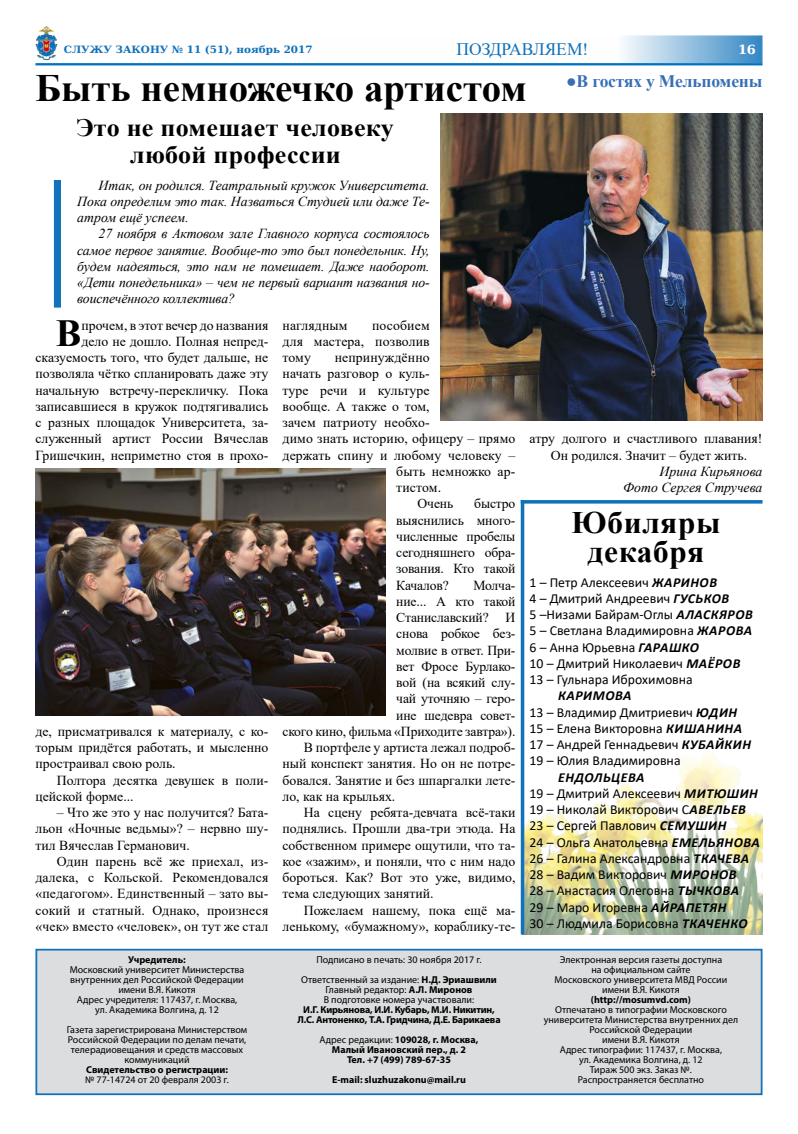
<style>
.page{position:relative;width:798px;height:1134px;background:#fff}
.page>*{position:absolute;margin:0;border:0;box-sizing:border-box;transform-origin:0 0}
.t1{font:700 38.75px "Times New Roman";color:#000}
.t2{font:700 38.25px "Times New Roman";color:#000}
.t3{font:700 31.25px/28.8px "Times New Roman";letter-spacing:.02em;color:#000;text-align:center}
.t4{font:700 25px/26.2px "Times New Roman";letter-spacing:.01em;color:#000;text-align:center;scale:1.04 1}
.t5{font:700 17.5px "Times New Roman";letter-spacing:-.01em;color:#386eb6}
.t6{font:17.5px "Times New Roman";color:#1072ba}
.t7{font:13.75px/16.2px "Times New Roman";color:#000;text-align:justify}
.t8{font:13.75px/16.2px "Calibri";color:#000}
.t9{font:italic 13.75px/16.2px "Times New Roman";color:#000;text-align:justify}
.t10{font:700 12.5px "DejaVu Serif";color:#fff;scale:1.04 1}
.t11{font:10px/10px "Myriad Pro";color:#000;text-align:center}
.t12{font:700 10px/10px "Myriad Pro";color:#000;text-align:center}
.t13{font:700 10px/10px "Myriad Pro";letter-spacing:-.02em;color:#000;text-align:center}
.t14{font:700 10px "DejaVu Serif";color:#1072ba;scale:1.04 1}
.s1{font-weight:400}
.s2{font-weight:700}
.s3{font-weight:700;font-style:italic}
</style>
<div class="page">
<img style="left:35px;top:26px;width:22px;height:34px">
<hr style="left:35px;top:63px;width:727px;height:2px;background:#0072c0">
<svg style="left:623px;top:35px;width:139px;height:28px;background:#95c0e0"></svg>
<div style="left:35px;top:949px;width:727px;height:146px;background:#dcddde;border:2px solid #1072ba"></div>
<img style="left:524px;top:734px;width:238px;height:200px">
<svg style="left:520px;top:504px;width:4px;height:430px;background:#3d8cc7"></svg>
<svg style="left:520px;top:500px;width:242px;height:4px"></svg>
<img style="left:440px;top:114px;width:322px;height:307px">
<img style="left:35px;top:469px;width:350px;height:246px">
<div style="left:54px;top:180px;width:7px;height:128px;background:#1072ba"></div>
<p class="t14" style="left:64px;top:41px;width:241px">СЛУЖУ ЗАКОНУ № 11 (51), ноябрь 2017</p>
<p class="t6" style="left:456px;top:37px;width:133px">ПОЗДРАВЛЯЕМ!</p>
<p class="t10" style="left:737px;top:39px;width:19px">16</p>
<h1 class="t1" style="left:35px;top:60px;width:492px">Быть немножечко артистом</h1>
<h3 class="t4" style="left:76px;top:114px;width:307px">Это не помешает человеку любой профессии</h3>
<p class="t9" style="left:77px;top:177px;width:354px;text-indent:21px">Итак, он родился. Театральный кружок Университета.<br>Пока определим это так. Назваться Студией или даже Те&shy;атром ещё успеем.</p>
<p class="t9" style="left:77px;top:225px;width:354px;text-indent:21px">27 ноября в Актовом зале Главного корпуса состоялось самое первое занятие. Вообще-то это был понедельник. Ну, будем надеяться, это нам не помешает. Даже наоборот. «Дети понедельника» – чем не первый вариант названия но&shy;воиспечённого коллектива?</p>
<p class="t5" style="left:566px;top:69px;width:198px"><span class="s1">●</span>В гостях у Мельпомены</p>
<h2 class="t2" style="left:56px;top:305px;width:27px">В</h2>
<p class="t7" style="left:35px;top:316px;width:234px;text-align:right">прочем, в этот вечер до названия<br>дело не дошло. Полная непред&shy;сказуемость того, что будет дальше, не позволяла чётко спланировать даже эту начальную встречу-перекличку. Пока записавшиеся в кружок подтягивались с разных площадок Университета, за&shy;служенный артист России Вячеслав Гришечкин, неприметно стоя в прохо-</p>
<p class="t7" style="left:35px;top:723px;width:234px">де, присматривался к материалу, с ко&shy;торым придётся работать, и мысленно простраивал свою роль.</p>
<p class="t7" style="left:35px;top:771px;width:234px;text-indent:21px">Полтора десятка девушек в поли&shy;цейской форме...</p>
<p class="t7" style="left:35px;top:804px;width:234px;text-indent:21px">– Что же это у нас получится? Бата&shy;льон «Ночные ведьмы»? – нервно шу&shy;тил Вячеслав Германович.</p>
<p class="t7" style="left:35px;top:853px;width:234px;text-indent:21px">Один парень всё же приехал, из&shy;далека, с Кольской. Рекомендовался «педагогом». Единственный – зато вы&shy;сокий и статный. Однако, произнеся «чек» вместо «человек», он тут же стал</p>
<p class="t12" style="left:128px;top:955px;width:59px">Учредитель:</p>
<p class="t11" style="left:70px;top:965px;width:176px">Московский университет Министерства внутренних дел Российской Федерации имени В.Я. Кикотя<br>Адрес учредителя: 117437, г. Москва, ул. Академика Волгина, д. 12</p>
<p class="t11" style="left:67px;top:1025px;width:182px">Газета зарегистрирована Министерством Российской Федерации по делам печати, телерадиовещания и средств массовых коммуникаций</p>
<p class="t12" style="left:86px;top:1065px;width:143px">Свидетельство о регистрации:</p>
<p class="t11" style="left:85px;top:1075px;width:145px">№ 77-14724 от 20 февраля 2003 г.</p>
<p class="t7" style="left:282px;top:316px;width:149px;text-indent:89px">пособием для мастера, позволив тому</p>
<p class="t7" style="left:282px;top:316px;width:66px">наглядным</p>
<p class="t7" style="left:334px;top:349px;width:96px">непринуждённо</p>
<p class="t7" style="left:282px;top:365px;width:149px">начать разговор о куль-</p>
<p class="t7" style="left:282px;top:381px;width:149px">туре речи и культуре</p>
<p class="t7" style="left:282px;top:398px;width:149px">вообще. А также о том,</p>
<p class="t7" style="left:282px;top:414px;width:149px">зачем патриоту необхо-</p>
<p class="t7" style="left:282px;top:430px;width:234px">димо знать историю, офицеру – прямо</p>
<p class="t7" style="left:282px;top:446px;width:234px">держать спину и любому человеку –</p>
<p class="t7" style="left:396px;top:463px;width:121px">быть немножко ар-</p>
<p class="t7" style="left:396px;top:479px;width:46px">тистом.</p>
<p class="t7" style="left:417px;top:495px;width:37px">Очень</p>
<p class="t7" style="left:396px;top:495px;width:121px;text-indent:78px">быстро выяснились много&shy;численные пробелы сегодняшнего обра&shy;зования. Кто такой Качалов?</p>
<p class="t7" style="left:473px;top:576px;width:43px">Молча-</p>
<p class="t7" style="left:396px;top:593px;width:121px">ние... А кто такой</p>
<p class="t7" style="left:396px;top:609px;width:121px">Станиславский? И</p>
<p class="t7" style="left:396px;top:625px;width:121px">снова робкое без-</p>
<p class="t7" style="left:396px;top:641px;width:121px">молвие в ответ. При-</p>
<p class="t7" style="left:396px;top:658px;width:121px">вет Фросе Бурлако-</p>
<p class="t7" style="left:396px;top:674px;width:121px">вой (на всякий слу-</p>
<p class="t7" style="left:396px;top:690px;width:121px">чай уточняю – геро-</p>
<p class="t7" style="left:396px;top:706px;width:121px">ине шедевра совет-</p>
<p class="t7" style="left:282px;top:723px;width:234px">ского кино, фильма «Приходите завтра»).</p>
<p class="t7" style="left:304px;top:739px;width:213px">В портфеле у артиста лежал подроб-</p>
<p class="t7" style="left:282px;top:755px;width:234px">ный конспект занятия. Но он не потре-</p>
<p class="t7" style="left:282px;top:771px;width:234px">бовался. Занятие и без шпаргалки лете-</p>
<p class="t7" style="left:282px;top:788px;width:114px">ло, как на крыльях.</p>
<p class="t7" style="left:304px;top:804px;width:213px">На сцену ребята-девчата всё-таки</p>
<p class="t7" style="left:282px;top:820px;width:234px">поднялись. Прошли два-три этюда. На</p>
<p class="t7" style="left:282px;top:836px;width:234px">собственном примере ощутили, что та-</p>
<p class="t7" style="left:282px;top:853px;width:234px">кое «зажим», и поняли, что с ним надо</p>
<p class="t7" style="left:282px;top:869px;width:234px">бороться. Как? Вот это уже, видимо,</p>
<p class="t7" style="left:282px;top:885px;width:152px">тема следующих занятий.</p>
<p class="t7" style="left:304px;top:901px;width:213px">Пожелаем нашему, пока ещё ма-</p>
<p class="t7" style="left:282px;top:918px;width:234px">ленькому, «бумажному», кораблику-те-</p>
<p class="t11" style="left:301px;top:950px;width:197px;line-height:20px">Подписано в печать: 30 ноября 2017 г.<br>Ответственный за издание: <span class="s2">Н.Д. Эриашвили</span></p>
<p class="t11" style="left:323px;top:985px;width:152px;text-align:left">Главный редактор: <span class="s2">А.Л. Миронов<br></span>В подготовке номера участвовали:</p>
<p class="t13" style="left:297px;top:1005px;width:205px">И.Г. Кирьянова, И.И. Кубарь, М.И. Никитин,<br>Л.С. Антоненко, Т.А. Гридчина, Д.Е. Барикаева</p>
<p class="t12" style="left:319px;top:1035px;width:160px"><span class="s1">Адрес редакции:</span> 109028, г. Москва,<br>Малый Ивановский пер., д. 2<br>Тел. +7 (499) 789-67-35</p>
<p class="t12" style="left:332px;top:1075px;width:135px">Е-mail: sluzhuzakonu@mail.ru</p>
<p class="t7" style="left:529px;top:430px;width:234px;text-align:center">атру долгого и счастливого плавания!<br>Он родился. Значит – будет жить.</p>
<p class="t9" style="left:623px;top:463px;width:141px;text-align:right">Ирина Кирьянова<br>Фото Сергея Стручева</p>
<h3 class="t3" style="left:571px;top:507px;width:150px">Юбиляры декабря</h3>
<p class="t8" style="left:529px;top:574px;width:224px">1 – Петр Алексеевич <span class="s3">Жаринов<br></span>4 – Дмитрий Андреевич <span class="s3">Гуськов<br></span>5 –Низами Байрам-Оглы <span class="s3">Аласкяров<br></span>5 – Светлана Владимировна <span class="s3">Жарова<br></span>6 – Анна Юрьевна <span class="s3">Гарашко<br></span>10 – Дмитрий Николаевич <span class="s3">Маёров<br></span>13 – Гульнара Иброхимовна</p>
<p class="t8" style="left:529px;top:687px;width:223px;text-indent:29px"><span class="s3">Каримова<br></span>13 – Владимир Дмитриевич <span class="s3">Юдин<br></span>15 – Елена Викторовна <span class="s3">Кишанина<br></span>17 – Андрей Геннадьевич <span class="s3">Кубайкин<br></span>19 – Юлия Владимировна</p>
<p class="t8" style="left:529px;top:769px;width:230px;text-indent:29px"><span class="s3">Ендольцева<br></span>19 – Дмитрий Алексеевич <span class="s3">Митюшин<br></span>19 – Николай Викторович С<span class="s3">авельев<br></span>23 – Сергей Павлович <span class="s3">Сем</span></p>
<p class="t8" style="left:529px;top:817px;width:232px;text-indent:158px"><span class="s3">ушин<br></span>24 – Ольга Анатольевна <span class="s3">Емельянова<br></span>26 – Галина Александровна <span class="s3">Ткачева<br></span>28 – Вадим Викторович <span class="s3">Миронов<br></span>28 – Анастасия Олеговна <span class="s3">Тычкова<br></span>29 – Маро Игоревна <span class="s3">Айрапетян<br></span>30 – Людмила Борисовна <span class="s3">Ткаченко</span></p>
<p class="t11" style="left:554px;top:955px;width:174px">Электронная версия газеты доступна на официальном сайте<br>Московского университета МВД России имени В.Я. Кикотя</p>
<p class="t12" style="left:590px;top:995px;width:101px">(http://mosumvd.com)</p>
<p class="t11" style="left:543px;top:1005px;width:196px">Отпечатано в типографии Московского университета Министерства внутренних дел<br>Российской Федерации<br>имени В.Я. Кикотя<br>Адрес типографии: 117437, г. Москва,<br>ул. Академика Волгина, д. 12<br>Тираж 500 экз. Заказ №.<br>Распространяется бесплатно</p>
</div>
